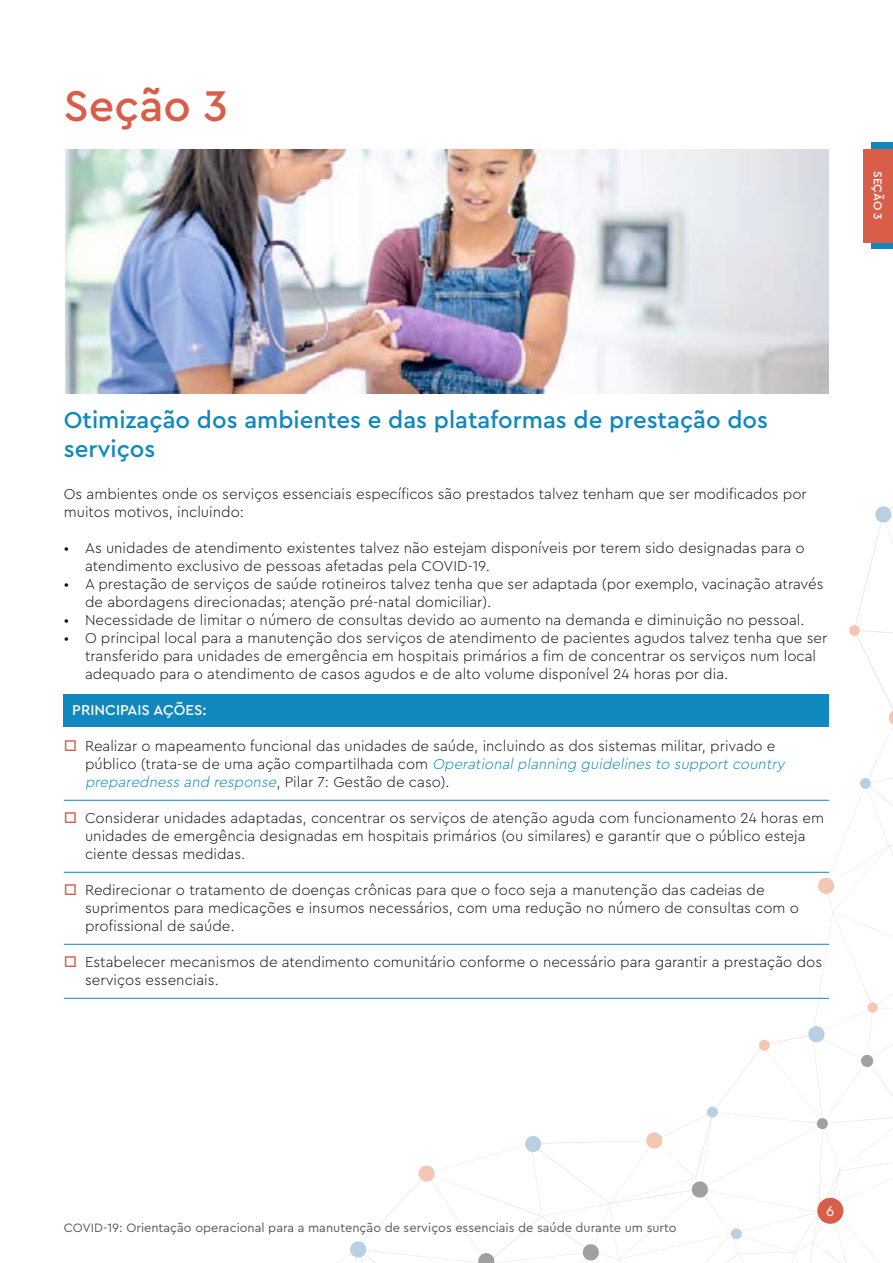
<style>
.page{position:relative;width:893px;height:1263px;background:#fff}
.page>*{position:absolute;margin:0;border:0;box-sizing:border-box;transform-origin:0 0}
.t1{font:500 45px "Cera Pro";color:#d85e49}
.t2{font:500 24px/28.8px "Cera Pro";color:#1088be}
.t3{font:300 15px/18px "Cera Pro";color:#121212}
.t4{font:500 15px "Cera Pro";color:#fff}
.t5{font:15px "Cera Pro";color:#fff}
.t6{font:12.75px "Cera Pro";color:#585b5a}
.t7{font:500 12px "Cera Pro";color:#fff}
.s1{font-style:italic;color:#1088be}
</style>
<div class="page">
<svg style="left:263px;top:506px;width:630px;height:757px"></svg>
<div style="left:872px;top:142px;width:21px;height:107px;background:#1088be"></div>
<div style="left:863px;top:149px;width:30px;height:93px;background:#d85e49"></div>
<img style="left:65px;top:150px;width:764px;height:244px">
<div style="left:64px;top:694px;width:765px;height:32px;background:#1088be"></div>
<hr style="left:64px;top:800px;width:765px;height:1px;background:#1088be">
<hr style="left:64px;top:872px;width:765px;height:1px;background:#1088be">
<hr style="left:64px;top:944px;width:765px;height:1px;background:#1088be">
<hr style="left:64px;top:998px;width:765px;height:1px;background:#1088be">
<h1 class="t1" style="left:64px;top:76px;width:166px">Seção 3</h1>
<p class="t7" style="left:886px;top:171px;width:50px;rotate:90deg">Seção 3</p>
<h2 class="t2" style="left:64px;top:405px;width:706px">Otimização dos ambientes e das plataformas de prestação dos serviços</h2>
<p class="t3" style="left:64px;top:484px;width:744px">Os ambientes onde os serviços essenciais específicos são prestados talvez tenham que ser modificados por muitos motivos, incluindo:</p>
<p class="t3" style="left:85px;top:538px;width:721px;text-indent:-21px">• As unidades de atendimento existentes talvez não estejam disponíveis por terem sido designadas para o atendimento exclusivo de pessoas afetadas pela COVID-19.</p>
<p class="t3" style="left:85px;top:574px;width:740px;text-indent:-21px">• A prestação de serviços de saúde rotineiros talvez tenha que ser adaptada (por exemplo, vacinação através de abordagens direcionadas; atenção pré-natal domiciliar).</p>
<p class="t3" style="left:64px;top:610px;width:742px">• Necessidade de limitar o número de consultas devido ao aumento na demanda e diminuição no pessoal.</p>
<p class="t3" style="left:85px;top:628px;width:744px;text-indent:-21px">• O principal local para a manutenção dos serviços de atendimento de pacientes agudos talvez tenha que ser transferido para unidades de emergência em hospitais primários a fim de concentrar os serviços num local adequado para o atendimento de casos agudos e de alto volume disponível 24 horas por dia.</p>
<p class="t4" style="left:72px;top:700px;width:136px">PRINCIPAIS AÇÕES:</p>
<p class="t3" style="left:85px;top:736px;width:704px">Realizar o mapeamento funcional das unidades de saúde, incluindo as dos sistemas militar, privado e p ú b l i co (t ra ta -s e d e u m a a çã o co m p a rti l h a d a co m <span class="s1">Operational planning guidelines to support country preparedness and response</span>, P i l a r 7 : G e stã o d e c a s o) .</p>
<p class="t3" style="left:85px;top:808px;width:740px">Considerar unidades adaptadas, concentrar os serviços de atenção aguda com funcionamento 24 horas em unidades de emergência designadas em hospitais primários (ou similares) e garantir que o público esteja ciente dessas medidas.</p>
<p class="t3" style="left:85px;top:880px;width:715px">Redirecionar o tratamento de doenças crônicas para que o foco seja a manutenção das cadeias de suprimentos para medicações e insumos necessários, com uma redução no número de consultas com o profissional de saúde.</p>
<p class="t3" style="left:85px;top:952px;width:739px">Estabelecer mecanismos de atendimento comunitário conforme o necessário para garantir a prestação dos serviços essenciais.</p>
<p class="t6" style="left:64px;top:1219px;width:614px">COVID-19: Orientação operacional para a manutenção de serviços essenciais de saúde durante um surto</p>
<p class="t5" style="left:826px;top:1201px;width:10px">6</p>
</div>
